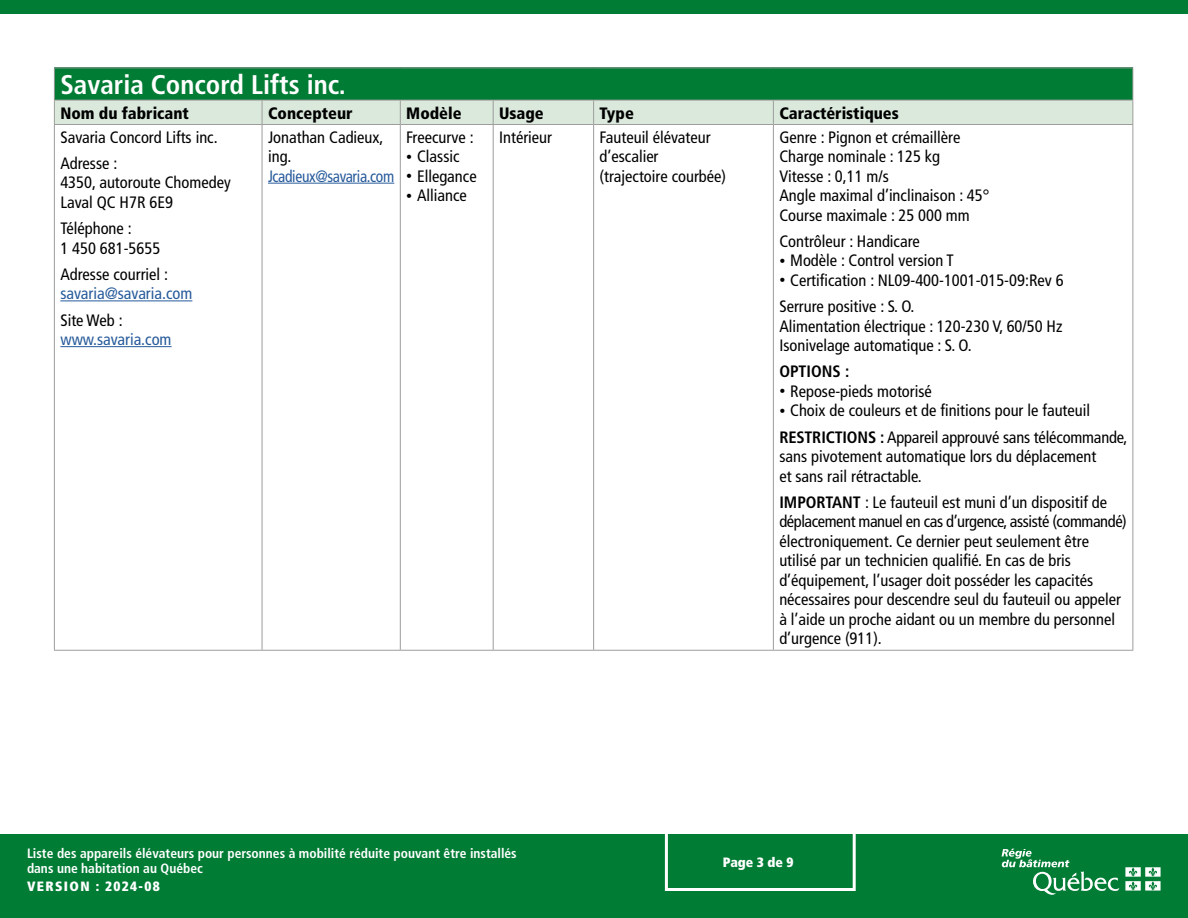
<style>
.page{position:relative;width:1188px;height:918px;background:#fff}
.page>*{position:absolute;margin:0;border:0;box-sizing:border-box;transform-origin:0 0}
.t1{font:700 condensed 27px "Frutiger LT Std";color:#fff}
.t2{font:condensed 16.5px/19.5px "Frutiger LT Std";color:#000}
.t3{font:900 condensed 16.5px "Frutiger LT Std";color:#000}
.t4{font:condensed 16.5px "Frutiger LT Std";color:#275b9b}
.t5{font:condensed 16.5px "Frutiger LT Std";letter-spacing:-.02em;color:#275b9b;scale:.94 1}
.t6{font:700 condensed 16.5px "Frutiger LT Std";color:#000}
.t7{font:700 condensed 13.5px/15px "Frutiger LT Std";color:#fff}
.t8{font:900 condensed 13.5px "Frutiger LT Std";letter-spacing:.1em;color:#fff}
.s1{font-size:12px}
.s2{font-weight:700}
</style>
<div class="page">
<div style="left:0;top:834px;width:1188px;height:84px;background:#007c34"></div>
<div style="left:0;top:0;width:1188px;height:14px;background:#007c34"></div>
<svg style="left:1125px;top:867px;width:36px;height:24px"></svg>
<svg style="left:1002px;top:849px;width:117px;height:46px"></svg>
<div style="left:665px;top:807px;width:191px;height:84px;border:3px solid #fff"></div>
<div style="left:54px;top:68px;width:1079px;height:32px;background:#007c34"></div>
<hr style="left:54px;top:68px;width:208px;height:1px;background:#9d9d9c">
<hr style="left:54px;top:68px;width:1px;height:32px;background:#9d9d9c">
<hr style="left:262px;top:68px;width:138px;height:1px;background:#9d9d9c">
<hr style="left:400px;top:68px;width:93px;height:1px;background:#9d9d9c">
<hr style="left:493px;top:68px;width:101px;height:1px;background:#9d9d9c">
<hr style="left:594px;top:68px;width:179px;height:1px;background:#9d9d9c">
<hr style="left:773px;top:68px;width:360px;height:1px;background:#9d9d9c">
<hr style="left:1132px;top:68px;width:1px;height:32px;background:#9d9d9c">
<hr style="left:54px;top:125px;width:1px;height:525px;background:#9d9d9c">
<hr style="left:1132px;top:125px;width:1px;height:525px;background:#9d9d9c">
<div style="left:54px;top:100px;width:1079px;height:24px;background:#dbe9dd"></div>
<hr style="left:54px;top:124px;width:208px;height:1px;background:#9d9d9c">
<hr style="left:262px;top:124px;width:138px;height:1px;background:#9d9d9c">
<hr style="left:400px;top:124px;width:93px;height:1px;background:#9d9d9c">
<hr style="left:493px;top:124px;width:101px;height:1px;background:#9d9d9c">
<hr style="left:594px;top:124px;width:179px;height:1px;background:#9d9d9c">
<hr style="left:773px;top:124px;width:360px;height:1px;background:#9d9d9c">
<hr style="left:262px;top:125px;width:1px;height:525px;background:#9d9d9c">
<hr style="left:400px;top:125px;width:1px;height:525px;background:#9d9d9c">
<hr style="left:493px;top:125px;width:1px;height:525px;background:#9d9d9c">
<hr style="left:593px;top:125px;width:1px;height:525px;background:#9d9d9c">
<hr style="left:773px;top:125px;width:1px;height:525px;background:#9d9d9c">
<hr style="left:54px;top:650px;width:208px;height:1px;background:#9d9d9c">
<hr style="left:262px;top:650px;width:138px;height:1px;background:#9d9d9c">
<hr style="left:400px;top:650px;width:93px;height:1px;background:#9d9d9c">
<hr style="left:493px;top:650px;width:101px;height:1px;background:#9d9d9c">
<hr style="left:594px;top:650px;width:179px;height:1px;background:#9d9d9c">
<hr style="left:773px;top:650px;width:360px;height:1px;background:#9d9d9c">
<hr style="left:60px;top:300px;width:132px;height:1px;background:#275b9b">
<hr style="left:60px;top:346px;width:112px;height:1px;background:#275b9b">
<hr style="left:268px;top:183px;width:126px;height:1px;background:#275b9b">
<h1 class="t1" style="left:60px;top:69px;width:287px">Savaria Concord Lifts inc.</h1>
<p class="t3" style="left:60px;top:103px;width:130px">Nom du fabricant</p>
<p class="t3" style="left:268px;top:103px;width:86px">Concepteur</p>
<p class="t3" style="left:406px;top:103px;width:57px">Modèle</p>
<p class="t3" style="left:499px;top:103px;width:46px">Usage</p>
<p class="t3" style="left:600px;top:103px;width:36px">Type</p>
<p class="t3" style="left:779px;top:103px;width:121px">Caractéristiques</p>
<p class="t2" style="left:60px;top:124px;width:159px;line-height:26.2px">Savaria Concord Lifts inc.<br>Adresse :</p>
<p class="t2" style="left:60px;top:173px;width:172px">4350, autoroute Chomedey<br>Laval QC H7R 6E9</p>
<p class="t2" style="left:60px;top:219px;width:101px">Téléphone :<br>1 450 681-5655</p>
<p class="t2" style="left:60px;top:264px;width:109px">Adresse courriel :</p>
<p class="t4" style="left:60px;top:284px;width:134px">savaria@savaria.com</p>
<p class="t2" style="left:60px;top:310px;width:64px">Site Web :</p>
<p class="t4" style="left:60px;top:330px;width:113px">www.savaria.com</p>
<p class="t2" style="left:268px;top:127px;width:117px">Jonathan Cadieux, ing.</p>
<p class="t5" style="left:268px;top:166px;width:136px">Jcadieux@savaria.com</p>
<p class="t2" style="left:499px;top:127px;width:54px">Intérieur</p>
<p class="t2" style="left:600px;top:127px;width:128px">Fauteuil élévateur d’escalier (trajectoire courbée)</p>
<p class="t2" style="left:779px;top:127px;width:211px">Genre : Pignon et crémaillère<br>Charge nominale : 125 kg<br>Vitesse : 0,11 m/s<br>Angle maximal d’inclinaison : 45°<br>Course maximale : 25 000 mm</p>
<p class="t2" style="left:779px;top:231px;width:142px">Contrôleur : Handicare</p>
<p class="t2" style="left:779px;top:251px;width:176px"><span class="s1">•</span> Modèle : Control version T</p>
<p class="t2" style="left:779px;top:267px;width:286px;line-height:26.2px"><span class="s1">•</span> Certification : NL09-400-1001-015-09:Rev 6<br>Serrure positive : S. O.</p>
<p class="t2" style="left:779px;top:316px;width:285px">Alimentation électrique : 120-230 V, 60/50 Hz<br>Isonivelage automatique : S. O.</p>
<p class="t6" style="left:779px;top:362px;width:71px">OPTIONS :</p>
<p class="t2" style="left:779px;top:381px;width:154px"><span class="s1">•</span> Repose-pieds motorisé</p>
<p class="t2" style="left:779px;top:398px;width:350px;line-height:26.2px"><span class="s1">•</span> Choix de couleurs et de finitions pour le fauteuil<br><span class="s2">RESTRICTIONS :</span> Appareil approuvé sans télécommande,</p>
<p class="t2" style="left:779px;top:447px;width:319px">sans pivotement automatique lors du déplacement et sans rail rétractable.</p>
<p class="t2" style="left:779px;top:492px;width:349px"><span class="s2">IMPORTANT</span> : Le fauteuil est muni d’un dispositif de déplacement manuel en cas d’urgence, assisté (commandé) électroniquement. Ce dernier peut seulement être utilisé par un technicien qualifié. En cas de bris d’équipement, l’usager doit posséder les capacités nécessaires pour descendre seul du fauteuil ou appeler à l’aide un proche aidant ou un membre du personnel d’urgence (911).</p>
<p class="t2" style="left:406px;top:127px;width:69px">Freecurve :</p>
<p class="t2" style="left:406px;top:147px;width:55px"><span class="s1">•</span> Classic</p>
<p class="t2" style="left:406px;top:166px;width:72px"><span class="s1">•</span> Ellegance</p>
<p class="t2" style="left:406px;top:186px;width:62px"><span class="s1">•</span> Alliance</p>
<p class="t7" style="left:27px;top:845px;width:491px">Liste des appareils élévateurs pour personnes à mobilité réduite pouvant être installés dans une habitation au Québec</p>
<p class="t8" style="left:27px;top:878px;width:134px">VERSION : 2024-08</p>
<p class="t8" style="left:723px;top:855px;width:72px">Page 3 de 9</p>
</div>
